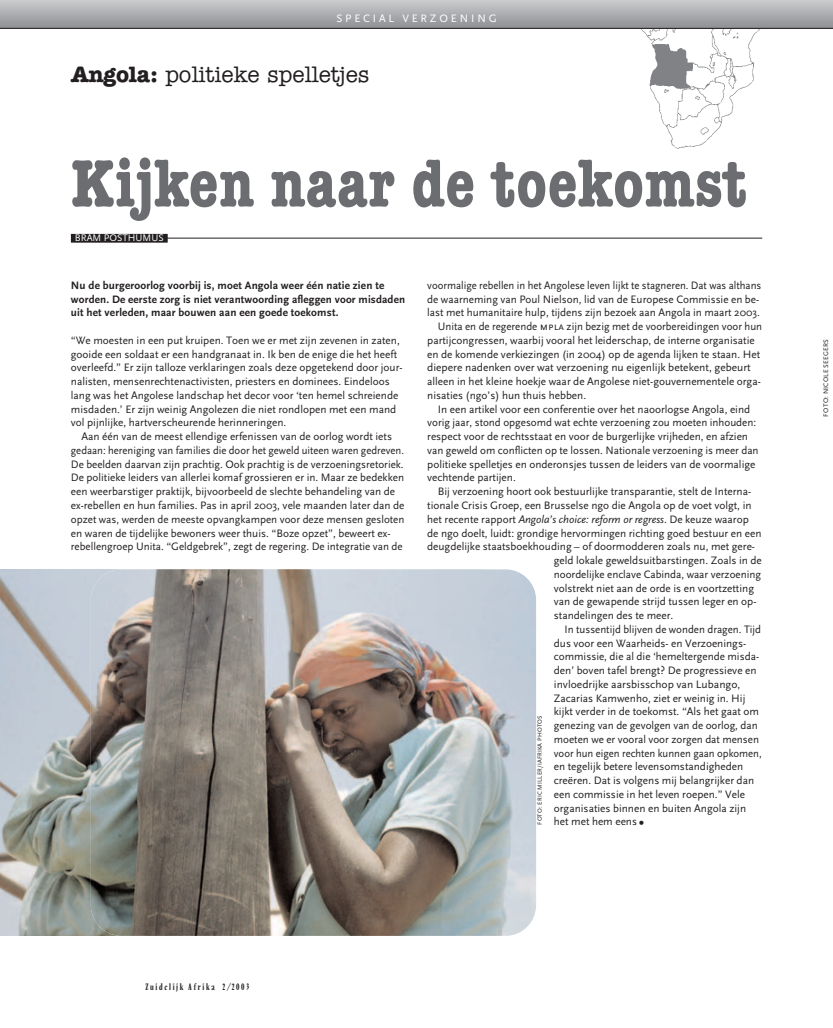
<style>
.page{position:relative;width:833px;height:1028px;background:#fff}
.page>*{position:absolute;margin:0;border:0;box-sizing:border-box;transform-origin:0 0}
.t1{font:700 condensed 67.5px "American Typewriter";letter-spacing:.005em;color:#6c6d70}
.t2{font:500 22.5px "American Typewriter";letter-spacing:-.005em;color:#231f20}
.t3{font:11.25px/13.8px "Scala Sans";color:#231f20}
.t4{font:700 11.25px/13.8px "Scala Sans";letter-spacing:.015em;color:#231f20}
.t5{font:11.25px "Scala Sans";color:#231f20;scale:.95 1}
.t6{font:11.25px "Scala Sans";letter-spacing:.25em;color:#fff}
.t7{font:10px "Scala Sans";color:#fff}
.t8{font:9.38px "Sh Vendome Cond";letter-spacing:.15em;color:#231f20;scale:1.2 1}
.t9{font:6.88px "Scala Sans";letter-spacing:.025em;color:#231f20}
.t10{font:6.25px "Scala Sans";letter-spacing:.025em;color:#231f20}
.s1{font-weight:700}
.s2{font-family:"Scala Sans Caps"}
.s3{font-style:italic}
.s4{font-family:"Quadraat";font-size:20px}
</style>
<div class="page">
<img style="left:641px;top:29px;width:119px;height:120px">
<div style="left:0;top:0;width:832px;height:28px;background:linear-gradient(to bottom,#cbccce,#909296)"></div>
<hr style="left:0;top:28px;width:832px;height:1px;background:#231f20">
<hr style="left:72px;top:238px;width:690px;height:1px;background:#231f20">
<div style="left:71px;top:234px;width:97px;height:9px;background:#231f20"></div>
<img style="left:0;top:569px;width:116px;height:366px">
<img style="left:91px;top:569px;width:445px;height:366px;border-radius:31px">
<p class="t6" style="left:336px;top:14px;width:162px">SPECIAL VERZOENING</p>
<h2 class="t2" style="left:71px;top:66px;width:300px"><span class="s1">Angola:</span> politieke spelletjes</h2>
<h1 class="t1" style="left:71px;top:160px;width:677px">Kijken naar de toekomst</h1>
<p class="t7" style="left:75px;top:234px;width:90px">BRAM POSTHUMUS</p>
<p class="t4" style="left:71px;top:279px;width:336px">Nu de burgeroorlog voorbij is, moet Angola weer één natie zien te worden. De eerste zorg is niet verantwoording afleggen voor misdaden uit het verleden, maar bouwen aan een goede toekomst.</p>
<p class="t3" style="left:71px;top:334px;width:333px">“We moesten in een put kruipen. Toen we er met zijn zevenen in zaten, gooide een soldaat er een handgranaat in. Ik ben de enige die het heeft overleefd.” Er zijn talloze verklaringen zoals deze opgetekend door jour&shy;nalisten, mensenrechtenactivisten, priesters en dominees. Eindeloos lang was het Angolese landschap het decor voor ‘ten hemel schreiende misdaden.’ Er zijn weinig Angolezen die niet rondlopen met een mand vol pijnlijke, hartverscheurende herinneringen.</p>
<p class="t3" style="left:71px;top:430px;width:335px;text-indent:11px">Aan één van de meest ellendige erfenissen van de oorlog wordt iets gedaan: hereniging van families die door het geweld uiteen waren gedreven.<br>De beelden daarvan zijn prachtig. Ook prachtig is de verzoeningsretoriek.<br>De politieke leiders van allerlei komaf grossieren er in. Maar ze bedekken een weerbarstiger praktijk, bijvoorbeeld de slechte behandeling van de ex-rebellen en hun families. Pas in april 2003, vele maanden later dan de opzet was, werden de meeste opvangkampen voor deze mensen gesloten en waren de tijdelijke bewoners weer thuis. “Boze opzet”, beweert ex&shy;rebellengroep Unita. “Geldgebrek”, zegt de regering. De integratie van de</p>
<p class="t5" style="left:427px;top:281px;width:353px">voormalige rebellen in het Angolese leven lijkt te stagneren. Dat was althans</p>
<p class="t3" style="left:427px;top:293px;width:333px">de waarneming van Poul Nielson, lid van de Europese Commissie en be-</p>
<p class="t3" style="left:427px;top:307px;width:334px">last met humanitaire hulp, tijdens zijn bezoek aan Angola in maart 2003.</p>
<p class="t3" style="left:438px;top:320px;width:326px">Unita en de regerende <span class="s2">mpla</span> zijn bezig met de voorbereidingen voor hun</p>
<p class="t3" style="left:427px;top:334px;width:329px">partijcongressen, waarbij vooral het leiderschap, de interne organisatie</p>
<p class="t3" style="left:427px;top:348px;width:334px">en de komende verkiezingen (in 2004) op de agenda lijken te staan. Het</p>
<p class="t3" style="left:427px;top:362px;width:325px">diepere nadenken over wat verzoening nu eigenlijk betekent, gebeurt</p>
<p class="t3" style="left:427px;top:375px;width:335px">alleen in het kleine hoekje waar de Angolese niet-gouvernementele orga-</p>
<p class="t3" style="left:427px;top:389px;width:160px">nisaties (ngo’s) hun thuis hebben.</p>
<p class="t3" style="left:438px;top:403px;width:314px">In een artikel voor een conferentie over het naoorlogse Angola, eind</p>
<p class="t3" style="left:427px;top:417px;width:330px">vorig jaar, stond opgesomd wat echte verzoening zou moeten inhouden:</p>
<p class="t3" style="left:427px;top:430px;width:322px">respect voor de rechtsstaat en voor de burgerlijke vrijheden, en afzien</p>
<p class="t3" style="left:427px;top:444px;width:333px">van geweld om conflicten op te lossen. Nationale verzoening is meer dan</p>
<p class="t3" style="left:427px;top:458px;width:330px">politieke spelletjes en onderonsjes tussen de leiders van de voormalige</p>
<p class="t3" style="left:427px;top:472px;width:90px">vechtende partijen.</p>
<p class="t3" style="left:438px;top:485px;width:315px">Bij verzoening hoort ook bestuurlijke transparantie, stelt de Interna-</p>
<p class="t3" style="left:427px;top:499px;width:326px">tionale Crisis Groep, een Brusselse ngo die Angola op de voet volgt, in</p>
<p class="t3" style="left:427px;top:513px;width:323px">het recente rapport <span class="s3">Angola’s choice: reform or regress</span>. De keuze waarop</p>
<p class="t3" style="left:427px;top:527px;width:336px">de ngo doelt, luidt: grondige hervormingen richting goed bestuur en een</p>
<p class="t3" style="left:427px;top:540px;width:329px">deugdelijke staatsboekhouding – of doormodderen zoals nu, met gere-</p>
<p class="t3" style="left:554px;top:554px;width:209px">geld lokale geweldsuitbarstingen. Zoals in de</p>
<p class="t3" style="left:554px;top:568px;width:209px">noordelijke enclave Cabinda, waar verzoening</p>
<p class="t3" style="left:554px;top:582px;width:202px">volstrekt niet aan de orde is en voortzetting</p>
<p class="t3" style="left:554px;top:595px;width:204px">van de gewapende strijd tussen leger en op-</p>
<p class="t3" style="left:554px;top:609px;width:121px">standelingen des te meer.</p>
<p class="t3" style="left:564px;top:623px;width:198px">In tussentijd blijven de wonden dragen. Tijd</p>
<p class="t3" style="left:554px;top:637px;width:194px">dus voor een Waarheids- en Verzoenings-</p>
<p class="t3" style="left:554px;top:650px;width:207px">commissie, die al die ‘hemeltergende misda-</p>
<p class="t3" style="left:554px;top:664px;width:204px">den’ boven tafel brengt? De progressieve en</p>
<p class="t3" style="left:554px;top:678px;width:188px">invloedrijke aarsbisschop van Lubango,</p>
<p class="t3" style="left:554px;top:692px;width:193px">Zacarias Kamwenho, ziet er weinig in. Hij</p>
<p class="t3" style="left:554px;top:705px;width:207px">kijkt verder in de toekomst. “Als het gaat om</p>
<p class="t3" style="left:554px;top:719px;width:205px">genezing van de gevolgen van de oorlog, dan</p>
<p class="t3" style="left:554px;top:733px;width:207px">moeten we er vooral voor zorgen dat mensen</p>
<p class="t5" style="left:554px;top:748px;width:220px">voor hun eigen rechten kunnen gaan opkomen,</p>
<p class="t3" style="left:554px;top:760px;width:191px">en tegelijk betere levensomstandigheden</p>
<p class="t3" style="left:554px;top:774px;width:202px">creëren. Dat is volgens mij belangrijker dan</p>
<p class="t3" style="left:554px;top:788px;width:193px">een commissie in het leven roepen.” Vele</p>
<p class="t3" style="left:554px;top:802px;width:194px">organisaties binnen en buiten Angola zijn</p>
<p class="t3" style="left:554px;top:815px;width:94px">het met hem eens<span class="s4">•</span></p>
<p class="t10" style="left:537px;top:825px;width:111px;rotate:-90deg">FOTO: ERIC MILLER/IAFRIKA PHOTOS</p>
<p class="t9" style="left:823px;top:416px;width:79px;rotate:-90deg">FOTO: NICOLE SEEGERS</p>
<p class="t8" style="left:145px;top:983px;width:88px">Zuidelijk Afrika 2/2003</p>
</div>
